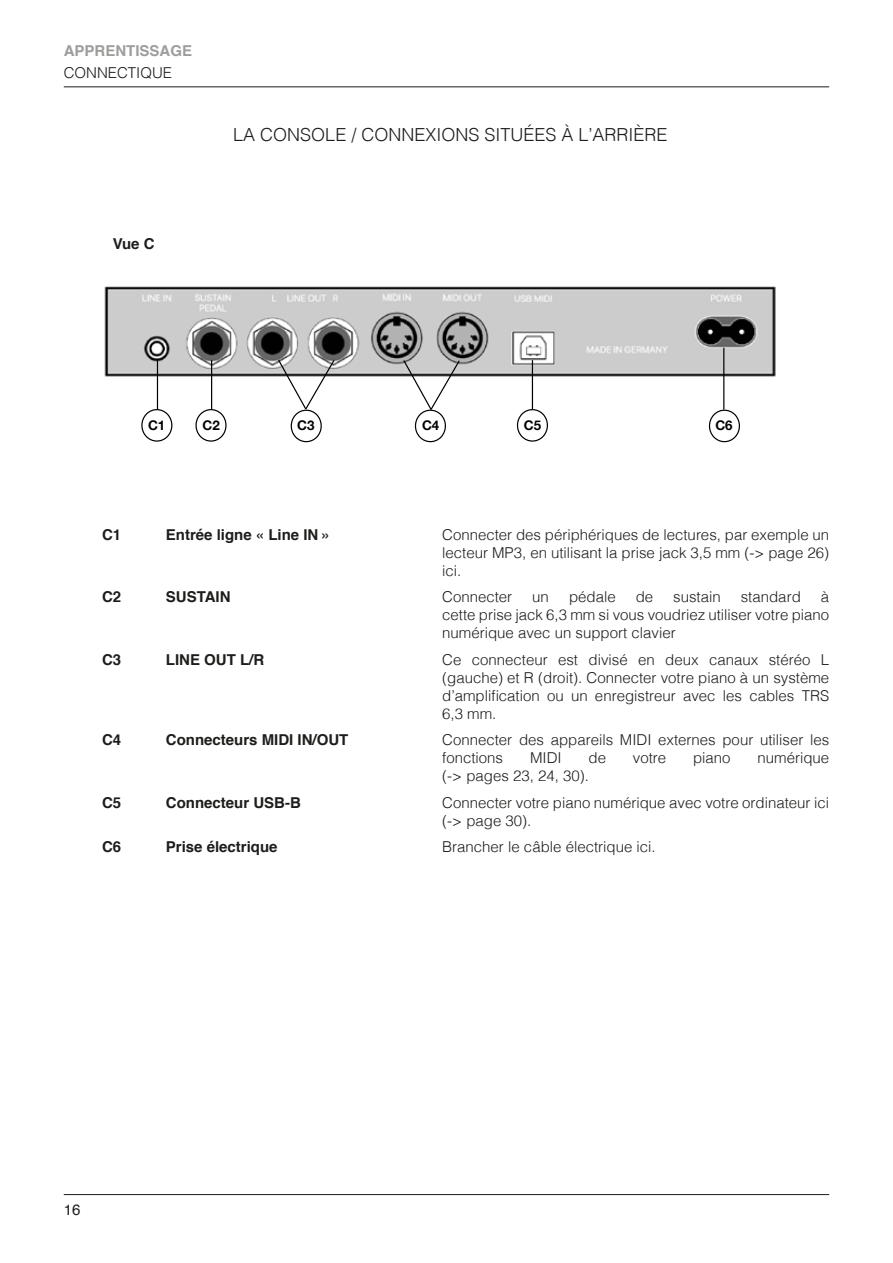
<style>
.page{position:relative;width:893px;height:1263px;background:#fff}
.page>*{position:absolute;margin:0;border:0;box-sizing:border-box;transform-origin:0 0}
.t1{font:300 18px "Helvetica";color:#1d1d1b}
.t2{font:300 15px/18px "Helvetica";color:#1d1d1b;text-align:justify}
.t3{font:700 15px "Helvetica";color:#1d1d1b}
.t4{font:700 15px "Helvetica";color:#9d9d9c}
.t5{font:15px "Helvetica";color:#1d1d1b}
.t6{font:700 13.35px "Helvetica Neue";color:#000}
</style>
<div class="page">
<hr style="left:64px;top:1194px;width:765px;height:1px;background:#1d1d1b">
<hr style="left:64px;top:86px;width:765px;height:1px;background:#1d1d1b">
<img style="left:104px;top:286px;width:672px;height:99px">
<hr style="left:157px;top:360px;width:1px;height:49px;background:#000">
<hr style="left:211px;top:360px;width:1px;height:49px;background:#000">
<hr style="left:532px;top:360px;width:1px;height:49px;background:#000">
<hr style="left:723px;top:348px;width:1px;height:62px;background:#000">
<svg style="left:141px;top:408px;width:32px;height:34px"></svg>
<svg style="left:195px;top:408px;width:32px;height:34px"></svg>
<svg style="left:277px;top:358px;width:59px;height:85px"></svg>
<svg style="left:402px;top:359px;width:59px;height:84px"></svg>
<svg style="left:516px;top:408px;width:32px;height:34px"></svg>
<svg style="left:708px;top:408px;width:32px;height:35px"></svg>
<p class="t4" style="left:64px;top:39px;width:130px">APPRENTISSAGE</p>
<p class="t2" style="left:64px;top:63px;width:110px">CONNECTIQUE</p>
<p class="t3" style="left:113px;top:232px;width:43px">Vue C</p>
<p class="t1" style="left:233px;top:119px;width:436px">LA CONSOLE / CONNEXIONS SITUÉES À L’ARRIÈRE</p>
<p class="t6" style="left:148px;top:415px;width:19px">C1</p>
<p class="t6" style="left:203px;top:415px;width:19px">C2</p>
<p class="t6" style="left:297px;top:415px;width:19px">C3</p>
<p class="t6" style="left:422px;top:415px;width:19px">C4</p>
<p class="t6" style="left:524px;top:415px;width:19px">C5</p>
<p class="t6" style="left:715px;top:415px;width:19px">C6</p>
<p class="t3" style="left:102px;top:522px;width:21px">C1</p>
<p class="t3" style="left:166px;top:522px;width:167px">Entrée ligne « Line IN »</p>
<p class="t2" style="left:442px;top:524px;width:388px">Connecter des périphériques de lectures, par exemple un lecteur MP3, en utilisant la prise jack 3,5 mm (-&gt; page 26) ici.</p>
<p class="t3" style="left:102px;top:585px;width:21px">C2</p>
<p class="t3" style="left:166px;top:585px;width:66px">SUSTAIN</p>
<p class="t2" style="left:442px;top:587px;width:72px">Connecter</p>
<p class="t2" style="left:532px;top:587px;width:18px">un</p>
<p class="t2" style="left:569px;top:587px;width:48px">pédale</p>
<p class="t2" style="left:636px;top:587px;width:19px">de</p>
<p class="t2" style="left:673px;top:587px;width:49px">sustain</p>
<p class="t2" style="left:741px;top:587px;width:62px">standard</p>
<p class="t2" style="left:442px;top:587px;width:388px;text-indent:379px">à cette prise jack 6,3 mm si vous voudriez utiliser votre piano numérique avec un support clavier</p>
<p class="t3" style="left:102px;top:647px;width:21px">C3</p>
<p class="t3" style="left:166px;top:647px;width:100px">LINE OUT L/R</p>
<p class="t2" style="left:442px;top:649px;width:388px">Ce connecteur est divisé en deux canaux stéréo L (gauche) et R (droit). Connecter votre piano à un système d’amplification ou un enregistreur avec les cables TRS 6,3 mm.</p>
<p class="t3" style="left:102px;top:728px;width:21px">C4</p>
<p class="t3" style="left:166px;top:728px;width:184px">Connecteurs MIDI IN/OUT</p>
<p class="t2" style="left:442px;top:730px;width:388px">Connecter des appareils MIDI externes pour utiliser les fonctions</p>
<p class="t2" style="left:530px;top:748px;width:33px">MIDI</p>
<p class="t2" style="left:589px;top:748px;width:19px">de</p>
<p class="t2" style="left:633px;top:748px;width:35px">votre</p>
<p class="t2" style="left:693px;top:748px;width:39px">piano</p>
<p class="t2" style="left:757px;top:748px;width:73px">numérique</p>
<p class="t2" style="left:442px;top:766px;width:148px">(-&gt; pages 23, 24, 30).</p>
<p class="t3" style="left:102px;top:790px;width:21px">C5</p>
<p class="t3" style="left:166px;top:790px;width:137px">Connecteur USB-B</p>
<p class="t2" style="left:442px;top:792px;width:388px">Connecter votre piano numérique avec votre ordinateur ici (-&gt; page 30).</p>
<p class="t3" style="left:102px;top:835px;width:21px">C6</p>
<p class="t3" style="left:166px;top:835px;width:113px">Prise électrique</p>
<p class="t2" style="left:442px;top:837px;width:215px">Brancher le câble électrique ici.</p>
<p class="t5" style="left:64px;top:1198px;width:18px">16</p>
</div>
